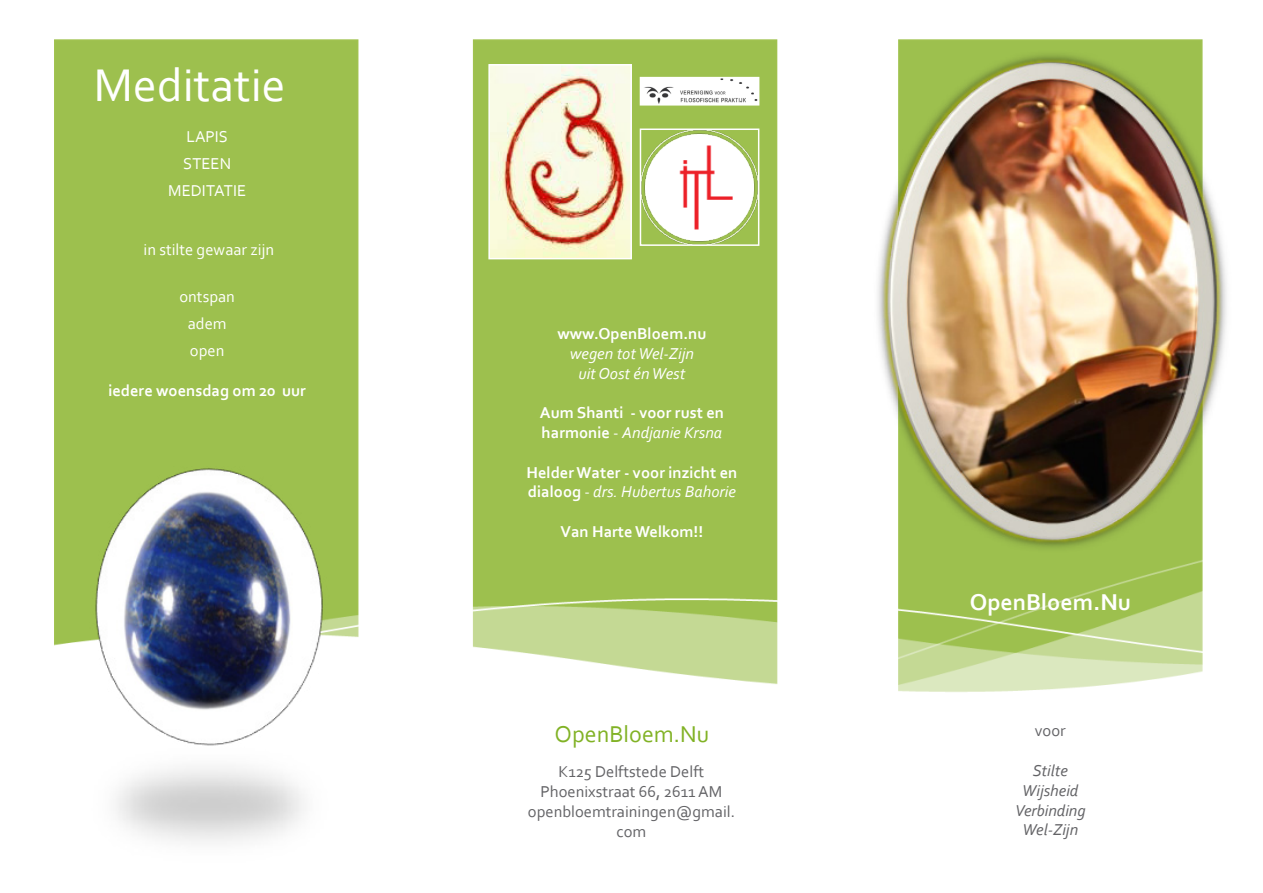
<style>
.page{position:relative;width:1263px;height:893px;background:#fff}
.page>*{position:absolute;margin:0;border:0;box-sizing:border-box;transform-origin:0 0}
.titel{font:48px "Corbel";color:#fff}
.t1{font:24px "Corbel";color:#81b225}
.t2{font:700 24px "Corbel";color:#fff}
.t3{font:700 16.5px/19.8px "Corbel";color:#fff}
.t4{font:16.5px/19.8px "Corbel";color:#636366;text-align:center}
.t5{font:16.5px "Corbel";color:#fff}
.t6{font:italic 16.5px "Corbel";color:#636366}
.t7{font:italic 16.5px "Corbel";color:#fff}
.s1{font-weight:400}
.s2{font-weight:400;font-style:italic}
</style>
<div class="page">
<div style="left:54px;top:39px;width:304px;height:805px;background:#9dc04e"></div>
<div style="left:473px;top:39px;width:304px;height:805px;background:#9dc04e"></div>
<img style="left:54px;top:544px;width:1149px;height:300px">
<img style="left:863px;top:40px;width:364px;height:520px">
<img style="left:71px;top:468px;width:273px;height:376px">
<img style="left:491px;top:67px;width:138px;height:189px">
<div style="left:488px;top:64px;width:144px;height:195px;border:2px solid #fff"></div>
<img style="left:643px;top:132px;width:113px;height:111px">
<div style="left:640px;top:129px;width:119px;height:117px;border:2px solid #fff"></div>
<img style="left:643px;top:80px;width:113px;height:23px">
<div style="left:640px;top:77px;width:119px;height:29px;border:2px solid #fff"></div>
<p class="titel" style="left:94px;top:55px;width:194px">Meditatie</p>
<p class="t5" style="left:186px;top:126px;width:43px">LAPIS</p>
<p class="t5" style="left:183px;top:153px;width:49px">STEEN</p>
<p class="t5" style="left:168px;top:180px;width:79px">MEDITATIE</p>
<p class="t5" style="left:144px;top:240px;width:132px">in stilte gewaar zijn</p>
<p class="t5" style="left:179px;top:286px;width:57px">ontspan</p>
<p class="t5" style="left:188px;top:313px;width:40px">adem</p>
<p class="t5" style="left:190px;top:340px;width:36px">open</p>
<p class="t3" style="left:108px;top:380px;width:199px">iedere woensdag om 20 uur</p>
<p class="t3" style="left:557px;top:323px;width:150px">www.OpenBloem.nu</p>
<p class="t7" style="left:570px;top:343px;width:126px">wegen tot Wel-Zijn</p>
<p class="t7" style="left:578px;top:363px;width:108px">uit Oost én West</p>
<p class="t3" style="left:540px;top:402px;width:185px">Aum Shanti - voor rust en harmonie <span class="s1">-</span> <span class="s2">Andjanie Krsna</span></p>
<p class="t3" style="left:526px;top:462px;width:212px">Helder Water - voor inzicht en dialoog <span class="s1">-</span> <span class="s2">drs. Hubertus Bahorie</span></p>
<p class="t3" style="left:561px;top:521px;width:144px">Van Harte Welkom!!</p>
<p class="t1" style="left:554px;top:719px;width:156px">OpenBloem.Nu</p>
<p class="t4" style="left:559px;top:762px;width:147px">K125 Delftstede Delft</p>
<p class="t4" style="left:540px;top:781px;width:183px">Phoenixstraat 66, 2611 AM</p>
<p class="t4" style="left:528px;top:801px;width:209px">openbloemtrainingen@gmail. com</p>
<p class="t2" style="left:970px;top:587px;width:163px">OpenBloem.Nu</p>
<p class="t4" style="left:1035px;top:721px;width:32px">voor</p>
<p class="t6" style="left:1033px;top:760px;width:37px">Stilte</p>
<p class="t6" style="left:1022px;top:780px;width:58px">Wijsheid</p>
<p class="t6" style="left:1015px;top:800px;width:72px">Verbinding</p>
<p class="t6" style="left:1022px;top:820px;width:57px">Wel-Zijn</p>
</div>
